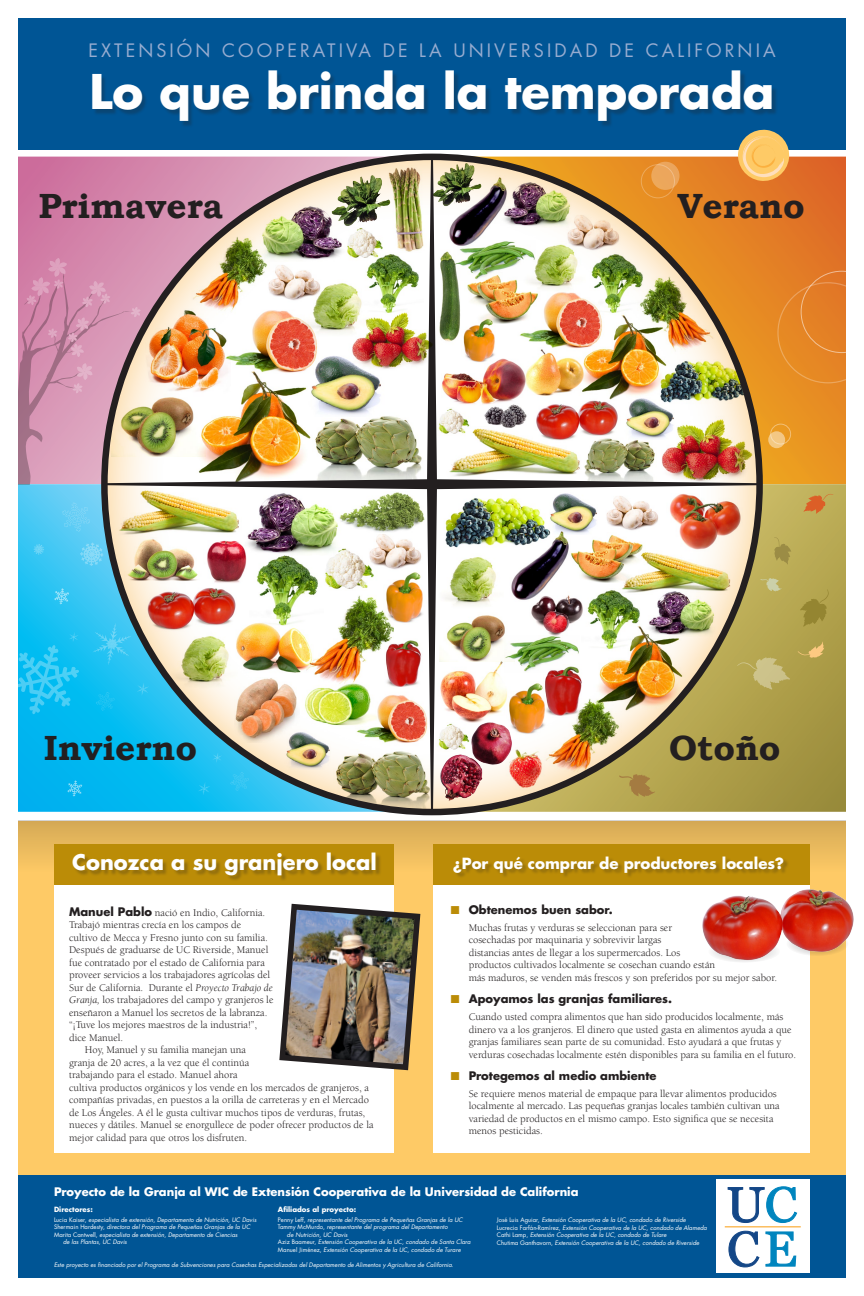
<style>
.page{position:relative;width:864px;height:1296px;background:#fff}
.page>*{position:absolute;margin:0;border:0;box-sizing:border-box;transform-origin:0 0}
.t1{font:700 46.5px "Futura";color:#fff}
.t2{font:700 35px "Bookman Old Style";color:#231f20}
.t3{font:700 21px "Futura";color:#fff}
.t4{font:18px "Futura";letter-spacing:.17em;color:#97acd0}
.t5{font:700 15px "Futura";color:#fff}
.t6{font:700 11.5px "Futura";color:#231f20}
.t7{font:700 11.5px "Futura";color:#fff}
.t8{font:10.5px/12.5px "Berkeley";color:#231f20}
.t9{font:700 7px "Futura";color:#fff}
.t10{font:italic 6px/7.5px "Futura";color:#fff}
.s1{font-family:"Futura";font-weight:700;font-size:11.5px}
.s2{font-style:italic}
.s3{color:#bb8c07}
.s4{font-style:normal}
</style>
<div class="page">
<div style="left:18px;top:18px;width:828px;height:131px;background:#005595"></div>
<img style="left:18px;top:129px;width:828px;height:684px">
<div style="left:93px;top:72px;width:685px;height:55px;background:#231f20;opacity:.28"></div>
<div style="left:18px;top:821px;width:828px;height:360px;background:#feca66"></div>
<div style="left:18px;top:821px;width:828px;height:50px;background:linear-gradient(to bottom,#d4a955,#fbc865)"></div>
<div style="left:54px;top:844px;width:340px;height:309px;background:#fff"></div>
<div style="left:18px;top:1175px;width:828px;height:103px;background:#005595"></div>
<div style="left:54px;top:844px;width:340px;height:41px;background:#bb8c07"></div>
<div style="left:74px;top:854px;width:308px;height:28px;background:#231f20;opacity:.28"></div>
<div style="left:717px;top:1179px;width:93px;height:94px;background:#fff"></div>
<div style="left:433px;top:844px;width:377px;height:309px;background:#fff"></div>
<div style="left:433px;top:844px;width:377px;height:41px;background:#bb8c07"></div>
<div style="left:455px;top:857px;width:335px;height:22px;background:#231f20;opacity:.28"></div>
<svg style="left:727px;top:1186px;width:71px;height:37px"></svg>
<svg style="left:728px;top:1230px;width:69px;height:38px"></svg>
<hr style="left:725px;top:1226px;width:76px;height:1px;background:#fbb03f">
<img style="left:279px;top:903px;width:142px;height:168px">
<img style="left:702px;top:889px;width:152px;height:73px">
<p class="t4" style="left:88px;top:38px;width:689px">EXTENSIÓN COOPERATIVA DE LA UNIVERSIDAD DE CALIFORNIA</p>
<p class="t1" style="left:90px;top:60px;width:686px">Lo que brinda la temporada</p>
<p class="t2" style="left:38px;top:185px;width:186px">Primavera</p>
<p class="t2" style="left:677px;top:185px;width:129px">Verano</p>
<p class="t2" style="left:44px;top:727px;width:155px">Invierno</p>
<p class="t2" style="left:669px;top:727px;width:113px">Otoño</p>
<p class="t3" style="left:72px;top:848px;width:306px">Conozca a su granjero local</p>
<p class="t5" style="left:453px;top:853px;width:333px">¿Por qué comprar de productores locales?</p>
<p class="t8" style="left:69px;top:906px;width:206px"><span class="s1">Manuel Pablo</span> nació en Indio, California.<br>Trabajó mientras crecía en los campos de<br>cultivo de Mecca y Fresno junto con su familia.<br>Después de graduarse de UC Riverside, Manuel fue contratado por el estado de California para proveer servicios a los trabajadores agrícolas del Sur de California. Durante el <span class="s2">Proyecto Trabajo de Granja,</span> los trabajadores del campo y granjeros le enseñaron a Manuel los secretos de la labranza. “¡Tuve los mejores maestros de la industria!”, dice Manuel.</p>
<p class="t8" style="left:69px;top:1044px;width:306px;text-indent:16px">Hoy, Manuel y su familia manejan una<br>granja de 20 acres, a la vez que él continúa<br>trabajando para el estado. Manuel ahora<br>cultiva productos orgánicos y los vende en los mercados de granjeros, a compañías privadas, en puestos a la orilla de carreteras y en el Mercado de Los Ángeles. A él le gusta cultivar muchos tipos de verduras, frutas, nueces y dátiles. Manuel se enorgullece de poder ofrecer productos de la mejor calidad para que otros los disfruten.</p>
<p class="t6" style="left:451px;top:901px;width:163px"><span class="s3">■</span> Obtenemos buen sabor.</p>
<p class="t8" style="left:469px;top:921px;width:310px">Muchas frutas y verduras se seleccionan para ser<br>cosechadas por maquinaria y sobrevivir largas<br>distancias antes de llegar a los supermercados. Los<br>productos cultivados localmente se cosechan cuando están<br>más maduros, se venden más frescos y son preferidos por su mejor sabor.</p>
<p class="t6" style="left:451px;top:991px;width:223px"><span class="s3">■</span> Apoyamos las granjas familiares.</p>
<p class="t8" style="left:469px;top:1011px;width:329px">Cuando usted compra alimentos que han sido producidos localmente, más dinero va a los granjeros. El dinero que usted gasta en alimentos ayuda a que granjas familiares sean parte de su comunidad. Esto ayudará a que frutas y verduras cosechadas localmente estén disponibles para su familia en el futuro.</p>
<p class="t6" style="left:451px;top:1067px;width:207px"><span class="s3">■</span> Protegemos al medio ambiente</p>
<p class="t8" style="left:469px;top:1087px;width:313px">Se requiere menos material de empaque para llevar alimentos producidos localmente al mercado. Las pequeñas granjas locales también cultivan una variedad de productos en el mismo campo. Esto significa que se necesita menos pesticidas.</p>
<p class="t7" style="left:54px;top:1183px;width:526px">Proyecto de la Granja al WIC de Extensión Cooperativa de la Universidad de California</p>
<p class="t9" style="left:54px;top:1204px;width:40px">Directores:</p>
<p class="t10" style="left:54px;top:1216px;width:204px"><span class="s4">Lucia Kaiser,</span> especialista de extensión, Departamento de Nutrición, UC Davis</p>
<p class="t10" style="left:54px;top:1223px;width:198px"><span class="s4">Shermain Hardesty,</span> directora del Programa de Pequeñas Granjas de la UC</p>
<p class="t10" style="left:63px;top:1231px;width:176px;text-indent:-9px"><span class="s4">Marita Cantwell,</span> especialista de extensión, Departamento de Ciencias de las Plantas, UC Davis</p>
<p class="t9" style="left:278px;top:1204px;width:80px">Afiliados al proyecto:</p>
<p class="t10" style="left:278px;top:1216px;width:186px"><span class="s4">Penny Leff,</span> representante del Programa de Pequeñas Granjas de la UC</p>
<p class="t10" style="left:287px;top:1223px;width:162px;text-indent:-9px"><span class="s4">Tammy McMurdo,</span> representante del programa del Departamento de Nutrición, UC Davis</p>
<p class="t10" style="left:278px;top:1238px;width:194px"><span class="s4">Aziz Baameur,</span> Extensión Cooperativa de la UC, condado de Santa Clara</p>
<p class="t10" style="left:278px;top:1246px;width:184px"><span class="s4">Manuel Jiménez,</span> Extensión Cooperativa de la UC, condado de Turare</p>
<p class="t10" style="left:54px;top:1261px;width:401px">Este proyecto es financiado por el Programa de Subvenciones para Cosechas Especializadas del Departamento de Alimentos y Agricultura de California.</p>
<p class="t10" style="left:497px;top:1216px;width:191px"><span class="s4">José Luis Aguiar,</span> Extensión Cooperativa de la UC, condado de Riverside</p>
<p class="t10" style="left:497px;top:1224px;width:212px"><span class="s4">Lucrecia Farfán-Ramírez,</span> Extensión Cooperativa de la UC, condado de Alameda</p>
<p class="t10" style="left:497px;top:1231px;width:171px"><span class="s4">Cathi Lamp,</span> Extensión Cooperativa de la UC, condado de Tulare</p>
<p class="t10" style="left:497px;top:1239px;width:204px"><span class="s4">Chutima Ganthavorn,</span> Extensión Cooperativa de la UC, condado de Riverside</p>
</div>
